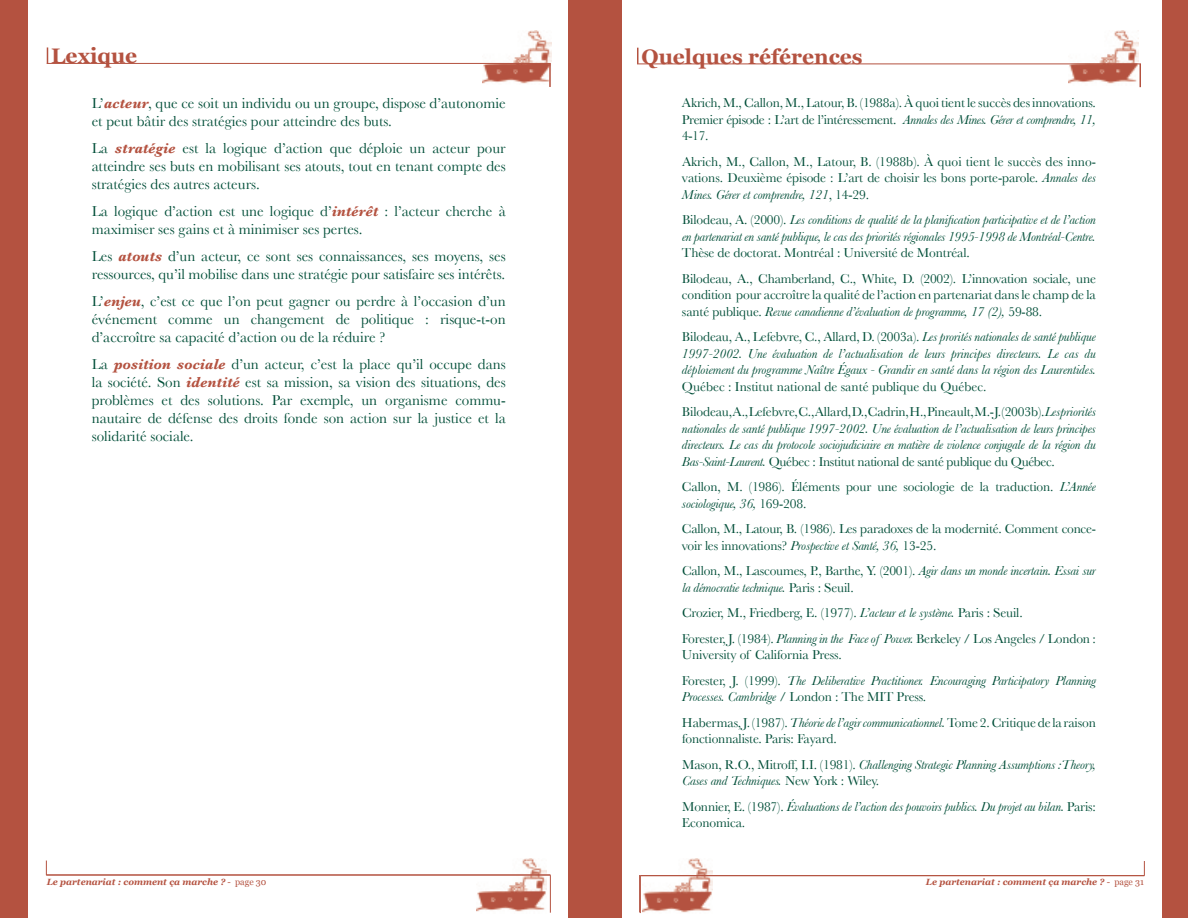
<style>
.page{position:relative;width:1188px;height:918px;background:#fff}
.page>*{position:absolute;margin:0;border:0;box-sizing:border-box;transform-origin:0 0}
.t1{font:700 21px "Georgia";color:#b45240}
.t2{font:15px/18px "Baskerville";color:#004e38}
.t3{font:13.5px/16.5px "Baskerville";letter-spacing:-.01em;color:#004e38}
.t4{font:italic 13.5px/16.5px "Baskerville";letter-spacing:-.01em;color:#004e38}
.t5{font:italic 700 9px "Georgia";color:#b45240}
.s1{font-weight:700;font-style:italic;color:#b45240}
.s2{font-weight:400;font-style:normal}
.s3{font-style:italic}
.s4{font-style:normal}
</style>
<div class="page">
<hr style="left:0;top:0;width:1px;height:918px;background:#b45240">
<div style="left:1px;top:0;width:27px;height:918px;background:#b45240"></div>
<div style="left:595px;top:0;width:27px;height:918px;background:#b45240"></div>
<div style="left:568px;top:0;width:27px;height:918px;background:#b45240"></div>
<img style="left:482px;top:30px;width:70px;height:54px">
<img style="left:477px;top:858px;width:70px;height:54px">
<hr style="left:549px;top:64px;width:2px;height:23px;background:#b45240">
<svg style="left:47px;top:47px;width:1px;height:16px"></svg>
<hr style="left:46px;top:875px;width:504px;height:1px;background:#b45240">
<hr style="left:550px;top:875px;width:1px;height:38px;background:#b45240">
<svg style="left:46px;top:861px;width:1px;height:14px"></svg>
<hr style="left:47px;top:63px;width:504px;height:1px;background:#b45240">
<div style="left:1162px;top:0;width:26px;height:918px;background:#b45240"></div>
<hr style="left:639px;top:875px;width:1px;height:37px;background:#b45240">
<img style="left:1069px;top:30px;width:69px;height:54px">
<img style="left:643px;top:859px;width:69px;height:54px">
<hr style="left:1139px;top:64px;width:2px;height:23px;background:#b45240">
<svg style="left:637px;top:48px;width:1px;height:16px"></svg>
<hr style="left:640px;top:875px;width:504px;height:1px;background:#b45240">
<hr style="left:640px;top:876px;width:1px;height:37px;background:#b45240">
<svg style="left:1144px;top:861px;width:1px;height:15px"></svg>
<hr style="left:637px;top:64px;width:504px;height:1px;background:#b45240">
<h1 class="t1" style="left:51px;top:44px;width:88px">Lexique</h1>
<p class="t2" style="left:92px;top:94px;width:416px">L’<span class="s1">acteur</span>, que ce soit un individu ou un groupe, dispose d’autonomie et peut bâtir des stratégies pour atteindre des buts.</p>
<p class="t2" style="left:92px;top:139px;width:415px;text-align:justify">La <span class="s1">stratégie</span> est la logique d’action que déploie un acteur pour atteindre ses buts en mobilisant ses atouts, tout en tenant compte des stratégies des autres acteurs.</p>
<p class="t2" style="left:92px;top:202px;width:416px">La logique d’action est une logique d’<span class="s1">intérêt</span> : l’acteur cherche à maximiser ses gains et à minimiser ses pertes.</p>
<p class="t2" style="left:92px;top:247px;width:415px">Les <span class="s1">atouts</span> d’un acteur, ce sont ses connaissances, ses moyens, ses ressources, qu’il mobilise dans une stratégie pour satisfaire ses intérêts.</p>
<p class="t2" style="left:92px;top:292px;width:416px;text-align:justify">L’<span class="s1">enjeu</span>, c’est ce que l’on peut gagner ou perdre à l’occasion d’un événement comme un changement de politique : risque-t-on d’accroître sa capacité d’action ou de la réduire ?</p>
<p class="t2" style="left:92px;top:355px;width:416px;text-align:justify">La <span class="s1">position sociale</span> d’un acteur, c’est la place qu’il occupe dans la société. Son <span class="s1">identité</span> est sa mission, sa vision des situations, des problèmes et des solutions. Par exemple, un organisme commu&shy;nautaire de défense des droits fonde son action sur la justice et la solidarité sociale.</p>
<p class="t5" style="left:47px;top:877px;width:221px">Le partenariat : comment ça marche ? <span class="s2">- page 30</span></p>
<h1 class="t1" style="left:641px;top:44px;width:223px">Quelques références</h1>
<p class="t3" style="left:682px;top:94px;width:415px;text-align:justify">Akrich, M., Callon, M., Latour, B. (1988a). À quoi tient le succès des innovations.<br>Premier épisode : L’art de l’intéressement. <span class="s3">Annales des Mines. Gérer et comprendre, 11, </span>4-17.</p>
<p class="t3" style="left:682px;top:153px;width:416px;text-align:justify">Akrich, M., Callon, M., Latour, B. (1988b). À quoi tient le succès des inno&shy;vations. Deuxième épisode : L’art de choisir les bons porte-parole. <span class="s3">Annales des Mines. Gérer et comprendre, 121</span>, 14-29.</p>
<p class="t4" style="left:682px;top:211px;width:415px"><span class="s4">Bilodeau, A. (2000).</span> Les conditions de qualité de la planification participative et de l’action en partenariat en santé publique, le cas des priorités régionales 1995-1998 de Montréal-Centre.</p>
<p class="t3" style="left:682px;top:240px;width:415px;line-height:25.5px">Thèse de doctorat. Montréal : Université de Montréal.<br>Bilodeau, A., Chamberland, C., White, D. (2002). L’innovation sociale, une</p>
<p class="t3" style="left:682px;top:286px;width:415px">condition pour accroître la qualité de l’action en partenariat dans le champ de la santé publique. <span class="s3">Revue canadienne d’évaluation de programme, 17 (2),</span> 59-88.</p>
<p class="t4" style="left:682px;top:328px;width:415px;text-align:justify"><span class="s4">Bilodeau, A., Lefebvre, C., Allard, D. (2003a).</span> Les prorités nationales de santé publique 1997-2002. Une évaluation de l’actualisation de leurs principes directeurs. Le cas du déploiement du programme Naître Égaux - Grandir en santé dans la région des Laurentides.</p>
<p class="t3" style="left:682px;top:373px;width:415px;line-height:25.5px">Québec : Institut national de santé publique du Québec.<br>Bilodeau, A., Lefebvre, C., Allard, D., Cadrin, H., Pineault, M.-J. (2003b). <span class="s3">Les priorités</span></p>
<p class="t4" style="left:682px;top:420px;width:415px;text-align:justify">nationales de santé publique 1997-2002. Une évaluation de l’actualisation de leurs principes directeurs. Le cas du protocole sociojudiciaire en matière de violence conjugale de la région du Bas-Saint-Laurent. <span class="s4">Québec : Institut national de santé publique du Québec.</span></p>
<p class="t3" style="left:682px;top:478px;width:415px">Callon, M. (1986). Éléments pour une sociologie de la traduction. <span class="s3">L’Année sociologique, 36,</span> 169-208.</p>
<p class="t3" style="left:682px;top:520px;width:415px">Callon, M., Latour, B. (1986). Les paradoxes de la modernité. Comment conce&shy;voir les innovations? <span class="s3">Prospective et Santé, 36,</span> 13-25.</p>
<p class="t4" style="left:682px;top:562px;width:415px"><span class="s4">Callon, M., Lascoumes, P., Barthe, Y. (2001).</span> Agir dans un monde incertain. Essai sur la démocratie technique. <span class="s4">Paris : Seuil.</span></p>
<p class="t3" style="left:682px;top:600px;width:415px;line-height:25.5px">Crozier, M., Friedberg, E. (1977). <span class="s3">L’acteur et le système.</span> Paris : Seuil.<br>Forester, J. (1984). <span class="s3">Planning in the Face of Power.</span> Berkeley / Los Angeles / London :</p>
<p class="t4" style="left:682px;top:642px;width:415px;line-height:25.5px"><span class="s4">University of California Press.<br>Forester, J. (1999).</span> The Deliberative Practitioner. Encouraging Participatory Planning</p>
<p class="t3" style="left:682px;top:684px;width:416px;line-height:25.5px"><span class="s3">Processes. Cambridge</span> / London : The MIT Press.<br>Habermas, J. (1987). <span class="s3">Théorie de l’agir communicationnel.</span> Tome 2. Critique de la raison</p>
<p class="t3" style="left:682px;top:726px;width:415px;line-height:25.5px">fonctionnaliste. Paris: Fayard.<br>Mason, R.O., Mitroff, I.I. (1981). <span class="s3">Challenging Strategic Planning Assumptions :Theory,</span></p>
<p class="t4" style="left:682px;top:768px;width:416px;line-height:25.5px">Cases and Techniques. <span class="s4">New York : Wiley.<br>Monnier, E. (1987).</span> Évaluations de l’action des pouvoirs publics. Du projet au bilan. <span class="s4">Paris:</span></p>
<p class="t3" style="left:682px;top:814px;width:65px">Economica.</p>
<p class="t5" style="left:926px;top:877px;width:220px">Le partenariat : comment ça marche ? <span class="s2">- page 31</span></p>
</div>
